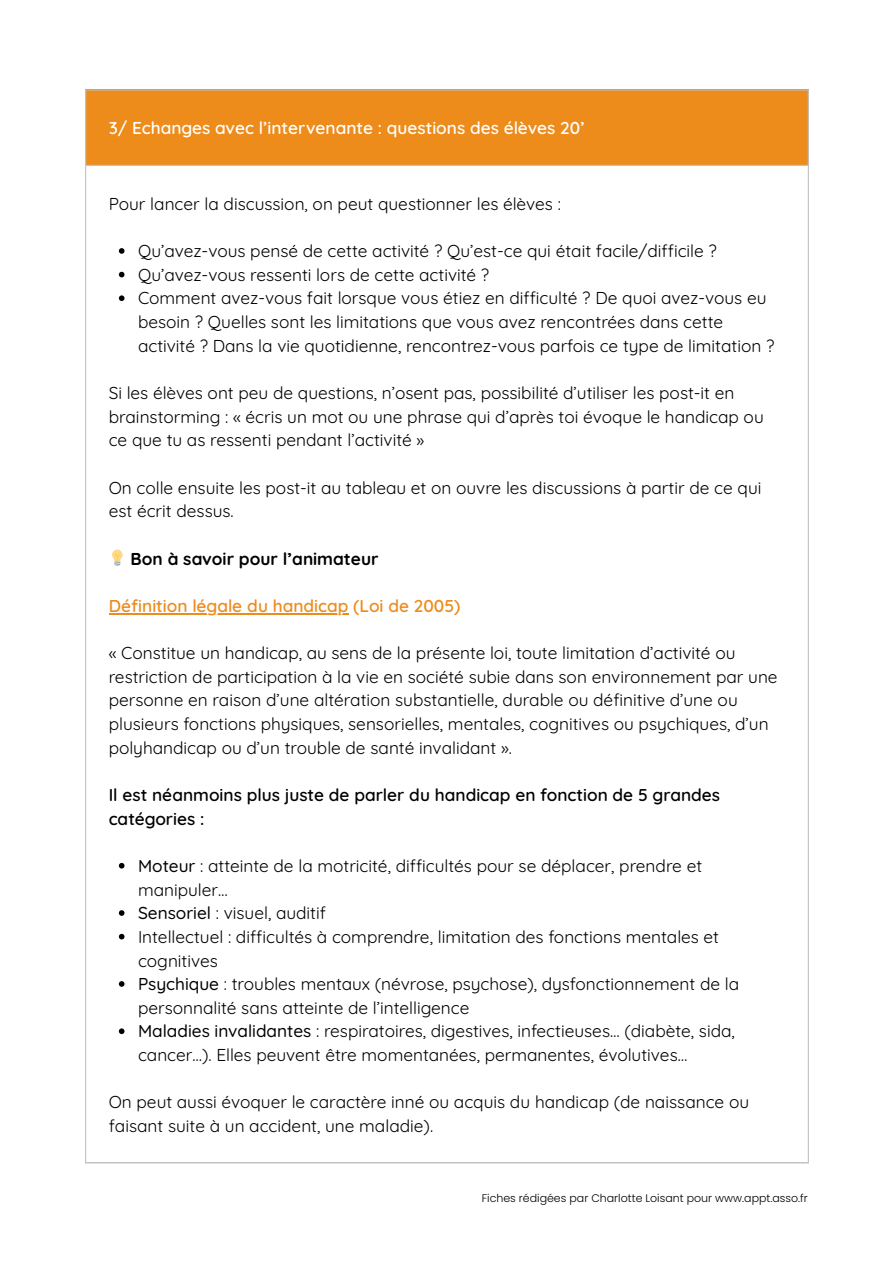
<style>
.page{position:relative;width:894px;height:1264px;background:#fff}
.page>*{position:absolute;margin:0;border:0;box-sizing:border-box;transform-origin:0 0}
.t1{font:17.25px/23.7px "Quicksand";color:#000}
.t2{font:600 17.25px/23.7px "Quicksand";color:#000}
.t3{font:600 17.25px "Quicksand";color:#fff}
.t4{font:600 17.25px "Quicksand";color:#ed8b1b}
.t5{font:700 17.25px "Quicksand";color:#000}
.t6{font:300 10.95px "Poppins";color:#000}
.s1{font-weight:500}
</style>
<div class="page">
<div style="left:85px;top:90px;width:723px;height:76px;background:#ed8b1b"></div>
<svg style="left:119px;top:248px;width:5px;height:6px"></svg>
<svg style="left:119px;top:272px;width:5px;height:5px"></svg>
<svg style="left:119px;top:295px;width:5px;height:6px"></svg>
<hr style="left:109px;top:613px;width:239px;height:1px;background:#ed8b1b">
<svg style="left:119px;top:862px;width:5px;height:6px"></svg>
<svg style="left:119px;top:910px;width:5px;height:5px"></svg>
<svg style="left:119px;top:933px;width:5px;height:6px"></svg>
<svg style="left:119px;top:981px;width:5px;height:5px"></svg>
<svg style="left:119px;top:1028px;width:5px;height:6px"></svg>
<hr style="left:85px;top:90px;width:1px;height:1072px;background:#c6c6c6">
<hr style="left:807px;top:90px;width:1px;height:1072px;background:#c6c6c6">
<hr style="left:85px;top:89px;width:723px;height:1px;background:#c6c6c6">
<hr style="left:85px;top:165px;width:723px;height:1px;background:#c6c6c6">
<hr style="left:85px;top:1162px;width:723px;height:1px;background:#c6c6c6">
<p class="t3" style="left:109px;top:117px;width:477px">3/ Echanges avec l’intervenante : questions des élèves 20’</p>
<p class="t1" style="left:109px;top:191px;width:453px">Pour lancer la discussion, on peut questionner les élèves :</p>
<p class="t1" style="left:138px;top:239px;width:580px">Qu’avez-vous pensé de cette activité ? Qu’est-ce qui était facile/difficile ?</p>
<p class="t1" style="left:138px;top:262px;width:353px">Qu’avez-vous ressenti lors de cette activité ?</p>
<p class="t1" style="left:138px;top:286px;width:637px">Comment avez-vous fait lorsque vous étiez en difficulté ? De quoi avez-vous eu besoin ? Quelles sont les limitations que vous avez rencontrées dans cette activité ? Dans la vie quotidienne, rencontrez-vous parfois ce type de limitation ?</p>
<p class="t1" style="left:109px;top:380px;width:656px">Si les élèves ont peu de questions, n’osent pas, possibilité d’utiliser les post-it en brainstorming : « écris un mot ou une phrase qui d’après toi évoque le handicap ou ce que tu as ressenti pendant l’activité »</p>
<p class="t1" style="left:109px;top:475px;width:654px">On colle ensuite les post-it au tableau et on ouvre les discussions à partir de ce qui est écrit dessus.</p>
<p class="t5" style="left:131px;top:547px;width:249px">Bon à savoir pour l’animateur</p>
<p class="t4" style="left:109px;top:594px;width:353px">Définition légale du handicap (Loi de 2005)</p>
<p class="t1" style="left:109px;top:640px;width:670px">« Constitue un handicap, au sens de la présente loi, toute limitation d’activité ou restriction de participation à la vie en société subie dans son environnement par une personne en raison d’une altération substantielle, durable ou définitive d’une ou plusieurs fonctions physiques, sensorielles, mentales, cognitives ou psychiques, d’un polyhandicap ou d’un trouble de santé invalidant ».</p>
<p class="t2" style="left:109px;top:782px;width:612px">Il est néanmoins plus juste de parler du handicap en fonction de 5 grandes catégories :</p>
<p class="t1" style="left:138px;top:853px;width:565px"><span class="s1">Moteur</span> : atteinte de la motricité, difficultés pour se déplacer, prendre et manipuler…</p>
<p class="t1" style="left:138px;top:900px;width:189px"><span class="s1">Sensoriel</span> : visuel, auditif</p>
<p class="t1" style="left:138px;top:924px;width:582px">Intellectuel : difficultés à comprendre, limitation des fonctions mentales et cognitives</p>
<p class="t1" style="left:138px;top:971px;width:602px"><span class="s1">Psychique</span> : troubles mentaux (névrose, psychose), dysfonctionnement de la personnalité sans atteinte de l’intelligence</p>
<p class="t1" style="left:138px;top:1019px;width:598px"><span class="s1">Maladies invalidantes</span> : respiratoires, digestives, infectieuses… (diabète, sida, cancer…). Elles peuvent être momentanées, permanentes, évolutives…</p>
<p class="t1" style="left:109px;top:1090px;width:641px">On peut aussi évoquer le caractère inné ou acquis du handicap (de naissance ou faisant suite à un accident, une maladie).</p>
<h1 class="t6" style="left:481px;top:1190px;width:327px">Fiches rédigées par Charlotte Loisant pour www.appt.asso.fr</h1>
</div>
